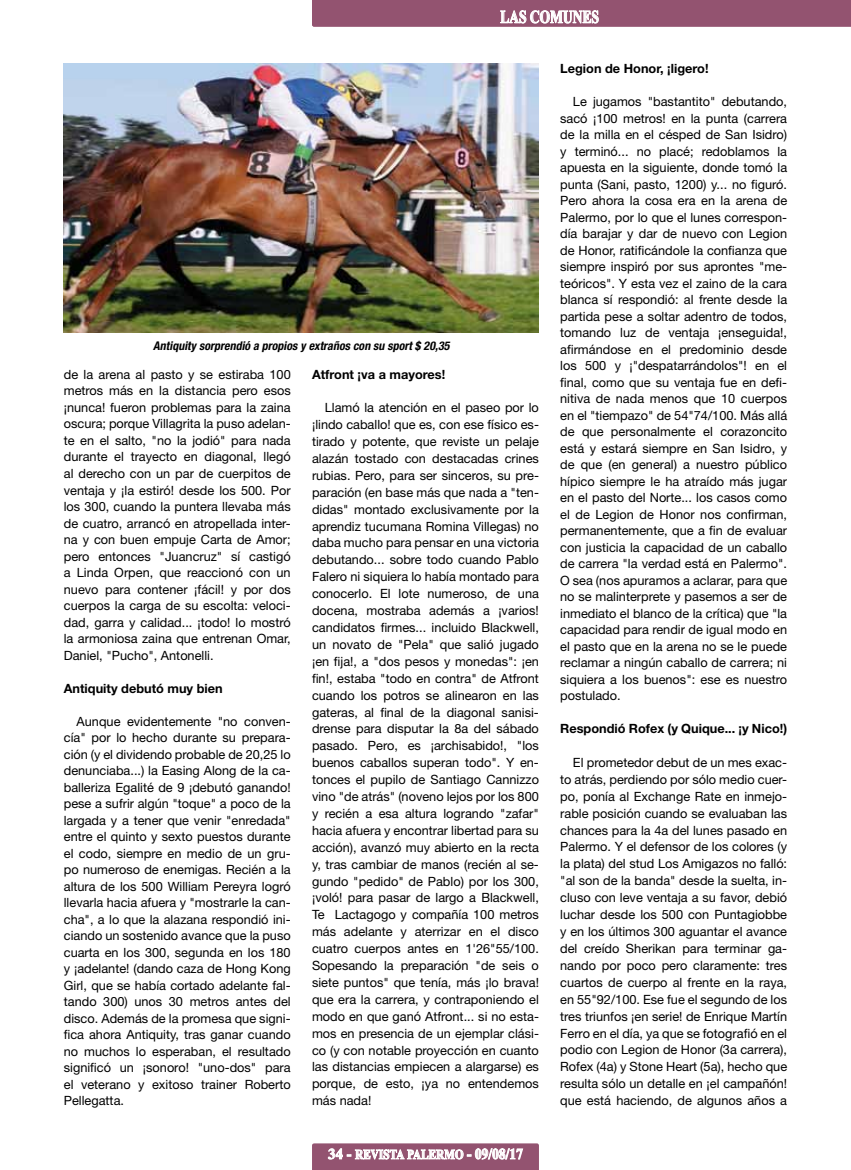
<style>
.page{position:relative;width:851px;height:1170px;background:#fff}
.page>*{position:absolute;margin:0;border:0;box-sizing:border-box;transform-origin:0 0}
.t1{font:700 18px "Times New Roman";color:#fff;scale:.75 1}
.t2{font:700 13.5px "Times New Roman";color:#fff;scale:.83 1}
.t3{font:12.75px/16.5px "Helvetica Neue LT Std";color:#000;text-align:justify}
.t4{font:700 12.75px "Helvetica Neue LT Std";color:#000}
.t5{font:italic 700 condensed 12px "Helvetica Neue LT Std";color:#000}
.s1{font-size:15px}
</style>
<div class="page">
<svg style="left:312px;top:1143px;width:227px;height:26px;background:#a7738a"></svg>
<svg style="left:312px;top:0;width:538px;height:27px;background:#985b76"></svg>
<img style="left:64px;top:64px;width:475px;height:269px">
<h1 class="t1" style="left:500px;top:4px;width:133px">LAS COMUNES</h1>
<p class="t5" style="left:153px;top:339px;width:300px">Antiquity sorprendió a propios y extraños con su sport$ 20,35</p>
<p class="t3" style="left:64px;top:366px;width:228px">de la arena al pasto y se estiraba 100 metros más en la distancia pero esos ¡nunca! fueron problemas para la zaina oscura; porque Villagrita la puso adelan&shy;te en el salto, "no la jodió" para nada durante el trayecto en diagonal, llegó al derecho con un par de cuerpitos de ventaja y ¡la estiró! desde los 500. Por los 300, cuando la puntera llevaba más de cuatro, arrancó en atropellada inter&shy;na y con buen empuje Carta de Amor; pero entonces "Juancruz" sí castigó a Linda Orpen, que reaccionó con un nuevo para contener ¡fácil! y por dos cuerpos la carga de su escolta: veloci&shy;dad, garra y calidad... ¡todo! lo mostró la armoniosa zaina que entrenan Omar, Daniel, "Pucho", Antonelli.</p>
<p class="t4" style="left:64px;top:680px;width:160px">Antiquity debutó muy bien</p>
<p class="t3" style="left:64px;top:712px;width:228px;text-indent:13px">Aunque evidentemente "no conven&shy;cía" por lo hecho durante su prepara&shy;ción (y el dividendo probable de 20,25 lo denunciaba...) la Easing Along de la ca&shy;balleriza Egalité de 9 ¡debutó ganando! pese a sufrir algún "toque" a poco de la largada y a tener que venir "enredada" entre el quinto y sexto puestos durante el codo, siempre en medio de un gru&shy;po numeroso de enemigas. Recién a la altura de los 500 William Pereyra logró llevarla hacia afuera y "mostrarle la can&shy;cha", a lo que la alazana respondió ini&shy;ciando un sostenido avance que la puso cuarta en los 300, segunda en los 180 y ¡adelante! (dando caza de Hong Kong Girl, que se había cortado adelante fal&shy;tando 300) unos 30 metros antes del disco. Además de la promesa que signi&shy;fica ahora Antiquity, tras ganar cuando no muchos lo esperaban, el resultado significó un ¡sonoro! "uno-dos" para el veterano y exitoso trainer Roberto Pellegatta.</p>
<p class="t4" style="left:312px;top:366px;width:135px">Atfront ¡va a mayores!</p>
<p class="t3" style="left:312px;top:399px;width:228px;line-height:17px;text-indent:13px">Llamó la atención en el paseo por lo ¡lindo caballo! que es, con ese físico es&shy;tirado y potente, que reviste un pelaje alazán tostado con destacadas crines rubias. Pero, para ser sinceros, su pre&shy;paración (en base más que nada a "ten&shy;didas" montado exclusivamente por la aprendiz tucumana Romina Villegas) no daba mucho para pensar en una victoria debutando... sobre todo cuando Pablo Falero ni siquiera lo había montado para conocerlo. El lote numeroso, de una docena, mostraba además a ¡varios! candidatos firmes... incluido Blackwell, un novato de "Pela" que salió jugado ¡en fija!, a "dos pesos y monedas": ¡en fin!, estaba "todo en contra" de Atfront cuando los potros se alinearon en las gateras, al final de la diagonal sanisi&shy;drense para disputar la 8a del sábado pasado. Pero, es ¡archisabido!, "los buenos caballos superan todo". Y en&shy;tonces el pupilo de Santiago Cannizzo vino "de atrás" (noveno lejos por los 800 y recién a esa altura logrando "zafar" hacia afuera y encontrar libertad para su acción), avanzó muy abierto en la recta y, tras cambiar de manos (recién al se&shy;gundo "pedido" de Pablo) por los 300, ¡voló! para pasar de largo a Blackwell, Te Lactagogo y compañía 100 metros más adelante y aterrizar en el disco cuatro cuerpos antes en 1'26"55/100.<br>Sopesando la preparación "de seis o siete puntos" que tenía, más ¡lo brava! que era la carrera, y contraponiendo el modo en que ganó Atfront... si no esta&shy;mos en presencia de un ejemplar clási&shy;co (y con notable proyección en cuanto las distancias empiecen a alargarse) es porque, de esto, ¡ya no entendemos más nada!</p>
<p class="t2" style="left:328px;top:1144px;width:236px"><span class="s1">34 -</span> REVISTA PALERMO <span class="s1">- 09/08/17</span></p>
<p class="t4" style="left:560px;top:61px;width:150px">Legion de Honor, ¡ligero!</p>
<p class="t3" style="left:560px;top:93px;width:228px;text-indent:13px">Le jugamos "bastantito" debutando, sacó ¡100 metros! en la punta (carrera de la milla en el césped de San Isidro) y terminó... no placé; redoblamos la apuesta en la siguiente, donde tomó la punta (Sani, pasto, 1200) y... no figuró.<br>Pero ahora la cosa era en la arena de Palermo, por lo que el lunes correspon&shy;día barajar y dar de nuevo con Legion de Honor, ratificándole la confianza que siempre inspiró por sus aprontes "me&shy;teóricos". Y esta vez el zaino de la cara blanca sí respondió: al frente desde la partida pese a soltar adentro de todos, tomando luz de ventaja ¡enseguida!, afirmándose en el predominio desde los 500 y ¡"despatarrándolos"! en el final, como que su ventaja fue en defi&shy;nitiva de nada menos que 10 cuerpos en el "tiempazo" de 54"74/100. Más allá de que personalmente el corazoncito está y estará siempre en San Isidro, y de que (en general) a nuestro público hípico siempre le ha atraído más jugar en el pasto del Norte... los casos como el de Legion de Honor nos confirman, permanentemente, que a fin de evaluar con justicia la capacidad de un caballo de carrera "la verdad está en Palermo".<br>O sea (nos apuramos a aclarar, para que no se malinterprete y pasemos a ser de inmediato el blanco de la crítica) que "la capacidad para rendir de igual modo en el pasto que en la arena no se le puede reclamar a ningún caballo de carrera; ni siquiera a los buenos": ese es nuestro postulado.</p>
<p class="t4" style="left:560px;top:721px;width:228px">Respondió Rofex (y Quique... ¡y Nico!)</p>
<p class="t3" style="left:560px;top:753px;width:228px;line-height:17px;text-indent:13px">El prometedor debut de un mes exac&shy;to atrás, perdiendo por sólo medio cuer&shy;po, ponía al Exchange Rate en inmejo&shy;rable posición cuando se evaluaban las chances para la 4a del lunes pasado en Palermo. Y el defensor de los colores (y la plata) del stud Los Amigazos no falló: "al son de la banda" desde la suelta, in&shy;cluso con leve ventaja a su favor, debió luchar desde los 500 con Puntagiobbe y en los últimos 300 aguantar el avance del creído Sherikan para terminar ga&shy;nando por poco pero claramente: tres cuartos de cuerpo al frente en la raya, en 55"92/100. Ese fue el segundo de los tres triunfos ¡en serie! de Enrique Martín Ferro en el día, ya que se fotografió en el podio con Legion de Honor (3a carrera), Rofex (4a) y Stone Heart (5a), hecho que resulta sólo un detalle en ¡el campañón! que está haciendo, de algunos años a</p>
</div>
